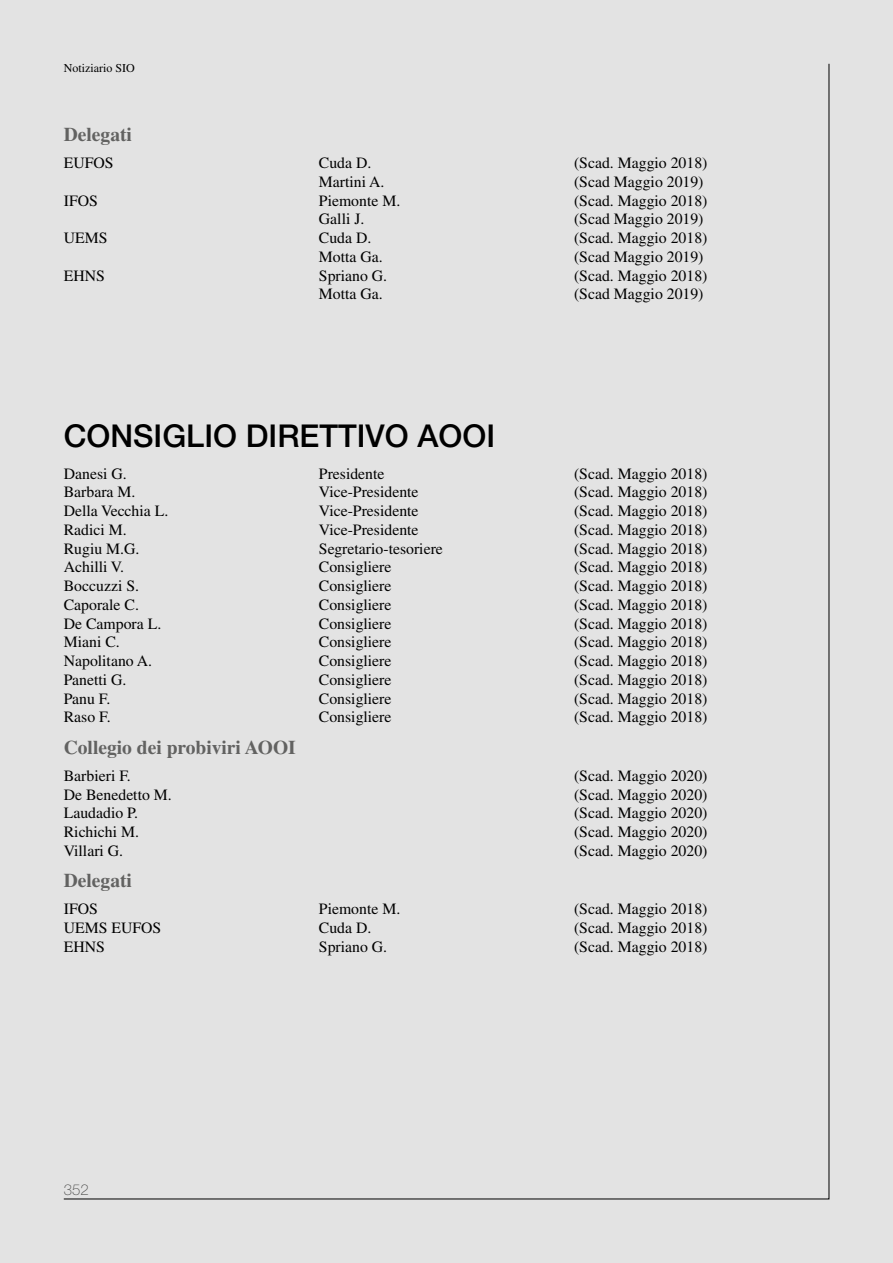
<style>
.page{position:relative;width:893px;height:1263px;background:#e3e3e3}
.page>*{position:absolute;margin:0;border:0;box-sizing:border-box;transform-origin:0 0}
.t1{font:500 31.5px "Helvetica Neue LT Std";color:#000}
.t2{font:700 19.5px "Times LT Std";color:#626261}
.t3{font:15.75px "Times LT Std";color:#000}
.t4{font:100 15px "Helvetica Neue LT Std";color:#484847}
.t5{font:12px "Times LT Std";color:#000}
</style>
<div class="page">
<p class="t5" style="left:64px;top:61px;width:72px">Notiziario SIO</p>
<p class="t2" style="left:64px;top:123px;width:70px">Delegati</p>
<p class="t3" style="left:64px;top:154px;width:51px">EUFOS</p>
<p class="t3" style="left:319px;top:154px;width:54px">Cuda D.</p>
<p class="t3" style="left:574px;top:154px;width:135px">(Scad. Maggio 2018)</p>
<p class="t3" style="left:319px;top:173px;width:67px">Martini A.</p>
<p class="t3" style="left:574px;top:173px;width:131px">(Scad Maggio 2019)</p>
<p class="t3" style="left:64px;top:191px;width:36px">IFOS</p>
<p class="t3" style="left:319px;top:191px;width:83px">Piemonte M.</p>
<p class="t3" style="left:574px;top:191px;width:135px">(Scad. Maggio 2018)</p>
<p class="t3" style="left:319px;top:210px;width:47px">Galli J.</p>
<p class="t3" style="left:574px;top:210px;width:131px">(Scad Maggio 2019)</p>
<p class="t3" style="left:64px;top:229px;width:45px">UEMS</p>
<p class="t3" style="left:319px;top:229px;width:54px">Cuda D.</p>
<p class="t3" style="left:574px;top:229px;width:135px">(Scad. Maggio 2018)</p>
<p class="t3" style="left:319px;top:248px;width:65px">Motta Ga.</p>
<p class="t3" style="left:574px;top:248px;width:131px">(Scad Maggio 2019)</p>
<p class="t3" style="left:64px;top:266px;width:43px">EHNS</p>
<p class="t3" style="left:319px;top:266px;width:70px">Spriano G.</p>
<p class="t3" style="left:574px;top:266px;width:135px">(Scad. Maggio 2018)</p>
<p class="t3" style="left:319px;top:285px;width:65px">Motta Ga.</p>
<p class="t3" style="left:574px;top:285px;width:131px">(Scad Maggio 2019)</p>
<h1 class="t1" style="left:64px;top:417px;width:433px">CONSIGLIO DIRETTIVO AOOI</h1>
<p class="t3" style="left:64px;top:465px;width:64px">Danesi G.</p>
<p class="t3" style="left:319px;top:465px;width:67px">Presidente</p>
<p class="t3" style="left:574px;top:465px;width:135px">(Scad. Maggio 2018)</p>
<p class="t3" style="left:64px;top:483px;width:73px">Barbara M.</p>
<p class="t3" style="left:319px;top:483px;width:101px">Vice-Presidente</p>
<p class="t3" style="left:574px;top:483px;width:135px">(Scad. Maggio 2018)</p>
<p class="t3" style="left:64px;top:502px;width:106px">Della Vecchia L.</p>
<p class="t3" style="left:319px;top:502px;width:101px">Vice-Presidente</p>
<p class="t3" style="left:574px;top:502px;width:135px">(Scad. Maggio 2018)</p>
<p class="t3" style="left:64px;top:521px;width:64px">Radici M.</p>
<p class="t3" style="left:319px;top:521px;width:101px">Vice-Presidente</p>
<p class="t3" style="left:574px;top:521px;width:135px">(Scad. Maggio 2018)</p>
<p class="t3" style="left:64px;top:539px;width:77px">Rugiu M.G.</p>
<p class="t3" style="left:319px;top:539px;width:125px">Segretario-tesoriere</p>
<p class="t3" style="left:574px;top:539px;width:135px">(Scad. Maggio 2018)</p>
<p class="t3" style="left:64px;top:558px;width:62px">Achilli V.</p>
<p class="t3" style="left:319px;top:558px;width:74px">Consigliere</p>
<p class="t3" style="left:574px;top:558px;width:135px">(Scad. Maggio 2018)</p>
<p class="t3" style="left:64px;top:577px;width:77px">Boccuzzi S.</p>
<p class="t3" style="left:319px;top:577px;width:74px">Consigliere</p>
<p class="t3" style="left:574px;top:577px;width:135px">(Scad. Maggio 2018)</p>
<p class="t3" style="left:64px;top:596px;width:77px">Caporale C.</p>
<p class="t3" style="left:319px;top:596px;width:74px">Consigliere</p>
<p class="t3" style="left:574px;top:596px;width:135px">(Scad. Maggio 2018)</p>
<p class="t3" style="left:64px;top:614px;width:99px">De Campora L.</p>
<p class="t3" style="left:319px;top:614px;width:74px">Consigliere</p>
<p class="t3" style="left:574px;top:614px;width:135px">(Scad. Maggio 2018)</p>
<p class="t3" style="left:64px;top:633px;width:58px">Miani C.</p>
<p class="t3" style="left:319px;top:633px;width:74px">Consigliere</p>
<p class="t3" style="left:574px;top:633px;width:135px">(Scad. Maggio 2018)</p>
<p class="t3" style="left:64px;top:652px;width:90px">Napolitano A.</p>
<p class="t3" style="left:319px;top:652px;width:74px">Consigliere</p>
<p class="t3" style="left:574px;top:652px;width:135px">(Scad. Maggio 2018)</p>
<p class="t3" style="left:64px;top:671px;width:64px">Panetti G.</p>
<p class="t3" style="left:319px;top:671px;width:74px">Consigliere</p>
<p class="t3" style="left:574px;top:671px;width:135px">(Scad. Maggio 2018)</p>
<p class="t3" style="left:64px;top:689px;width:48px">Panu F.</p>
<p class="t3" style="left:319px;top:689px;width:74px">Consigliere</p>
<p class="t3" style="left:574px;top:689px;width:135px">(Scad. Maggio 2018)</p>
<p class="t3" style="left:64px;top:708px;width:48px">Raso F.</p>
<p class="t3" style="left:319px;top:708px;width:74px">Consigliere</p>
<p class="t3" style="left:574px;top:708px;width:135px">(Scad. Maggio 2018)</p>
<p class="t2" style="left:64px;top:735px;width:234px">Collegio dei probiviri AOOI</p>
<p class="t3" style="left:64px;top:767px;width:68px">Barbieri F.</p>
<p class="t3" style="left:574px;top:767px;width:135px">(Scad. Maggio 2020)</p>
<p class="t3" style="left:64px;top:785px;width:110px">De Benedetto M.</p>
<p class="t3" style="left:574px;top:785px;width:135px">(Scad. Maggio 2020)</p>
<p class="t3" style="left:64px;top:804px;width:76px">Laudadio P.</p>
<p class="t3" style="left:574px;top:804px;width:135px">(Scad. Maggio 2020)</p>
<p class="t3" style="left:64px;top:823px;width:77px">Richichi M.</p>
<p class="t3" style="left:574px;top:823px;width:135px">(Scad. Maggio 2020)</p>
<p class="t3" style="left:64px;top:841px;width:61px">Villari G.</p>
<p class="t3" style="left:574px;top:841px;width:135px">(Scad. Maggio 2020)</p>
<p class="t2" style="left:64px;top:868px;width:70px">Delegati</p>
<p class="t3" style="left:64px;top:900px;width:36px">IFOS</p>
<p class="t3" style="left:319px;top:900px;width:83px">Piemonte M.</p>
<p class="t3" style="left:574px;top:900px;width:135px">(Scad. Maggio 2018)</p>
<p class="t3" style="left:64px;top:919px;width:99px">UEMS EUFOS</p>
<p class="t3" style="left:319px;top:919px;width:54px">Cuda D.</p>
<p class="t3" style="left:574px;top:919px;width:135px">(Scad. Maggio 2018)</p>
<p class="t3" style="left:64px;top:937px;width:43px">EHNS</p>
<p class="t3" style="left:319px;top:937px;width:70px">Spriano G.</p>
<p class="t3" style="left:574px;top:937px;width:135px">(Scad. Maggio 2018)</p>
<p class="t4" style="left:64px;top:1181px;width:27px">352</p>
</div>
